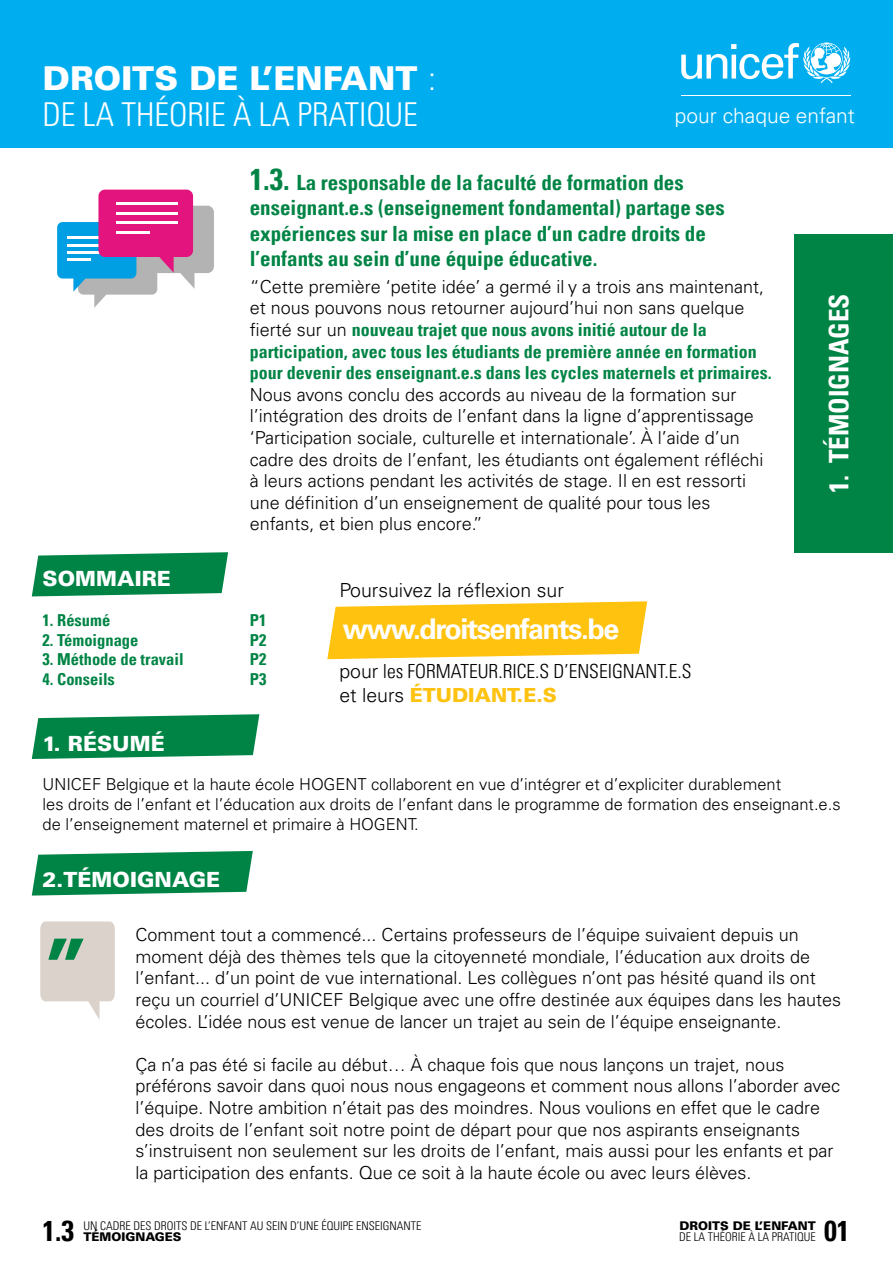
<style>
.page{position:relative;width:893px;height:1263px;background:#fff}
.page>*{position:absolute;margin:0;border:0;box-sizing:border-box;transform-origin:0 0}
.t1{font:85.5px "Univers LT 65 Bd";color:#008445}
.t2{font:300 condensed 33px "Univers LT Pro";color:#fff}
.t3{font:900 33px "Univers LT Pro 75";color:#fff}
.t4{font:28.5px "Univers LT 65 Bd";letter-spacing:-.05em;color:#fff}
.t5{font:700 condensed 28.5px "Univers LT Pro";color:#000}
.t6{font:700 condensed 27px "Univers LT Pro";color:#fff}
.t7{font:700 condensed 21px/25.2px "Univers LT Pro";color:#008445}
.t8{font:900 21px "Univers LT Pro 75";color:#fff}
.t9{font:300 21px "Univers LT Pro 45";color:#fff}
.t10{font:300 condensed 19.5px "Univers LT Pro";color:#000}
.t11{font:300 19.5px "Univers LT Pro 45";color:#000}
.t12{font:900 19.5px "Univers LT Pro 75";color:#fec210}
.t13{font:300 18px/21.6px "Univers LT Pro 45";color:#000}
.t14{font:300 16.5px/19.8px "Univers LT Pro 45";color:#000}
.t15{font:700 condensed 16.5px "Univers LT Pro";color:#008445}
.t16{font:300 condensed 12px "Univers LT Pro";color:#000}
.t17{font:900 12px "Univers LT Pro 75";color:#000}
.s1{font-family:"Univers LT Pro";font-weight:300;font-stretch:condensed}
.s2{font-size:30px}
.s3{font-family:"Univers LT Pro";font-weight:700;font-stretch:condensed;color:#008445}
.s4{font-family:"Univers LT Pro 45";font-stretch:normal}
.s5{font-family:"Univers LT Pro 45";font-weight:300;color:#000}
</style>
<div class="page">
<div style="left:0;top:0;width:893px;height:147px;background:#00aeef"></div>
<svg style="left:681px;top:43px;width:169px;height:40px"></svg>
<hr style="left:681px;top:95px;width:169px;height:1px;background:#fff">
<div style="left:794px;top:234px;width:99px;height:319px;background:#008445"></div>
<svg style="left:57px;top:190px;width:157px;height:118px"></svg>
<hr style="left:116px;top:202px;width:62px;height:3px;background:#fff">
<hr style="left:116px;top:212px;width:62px;height:3px;background:#fff">
<hr style="left:116px;top:222px;width:62px;height:2px;background:#fff">
<hr style="left:116px;top:231px;width:34px;height:3px;background:#fff">
<svg style="left:32px;top:714px;width:227px;height:45px;background:#1d925a"></svg>
<svg style="left:32px;top:552px;width:196px;height:44px;background:#1a9058"></svg>
<svg style="left:32px;top:851px;width:221px;height:44px;background:#199057"></svg>
<svg style="left:40px;top:921px;width:75px;height:99px"></svg>
<svg style="left:327px;top:601px;width:320px;height:58px;background:#ffc92b"></svg>
<h2 class="t3" style="left:43px;top:55px;width:395px">DROITS DE L’ENFANT <span class="s1">:</span></h2>
<h2 class="t2" style="left:43px;top:92px;width:377px">DE LA THÉORIE À LA PRATIQUE</h2>
<p class="t9" style="left:675px;top:102px;width:181px">pour chaque enfant</p>
<p class="t8" style="left:43px;top:564px;width:130px">SOMMAIRE</p>
<p class="t15" style="left:43px;top:610px;width:69px">1. Résumé</p>
<p class="t15" style="left:43px;top:629px;width:97px">2. Témoignage</p>
<p class="t15" style="left:43px;top:649px;width:143px">3. Méthode de travail</p>
<p class="t15" style="left:43px;top:669px;width:74px">4. Conseils</p>
<p class="t7" style="left:250px;top:170px;width:476px"><span class="s2">1.3.</span> La responsable de la faculté de formation des enseignant.e.s (enseignement fondamental) partage ses expériences sur la mise en place d’un cadre droits de l’enfants au sein d’une équipe éducative.</p>
<p class="t13" style="left:250px;top:275px;width:523px">“Cette première ‘petite idée’ a germé il y a trois ans maintenant, et nous pouvons nous retourner aujourd’hui non sans quelque fierté sur un <span class="s3">nouveau trajet que nous avons initié autour de la participation, avec tous les étudiants de première année en formation pour devenir des enseignant.e.s dans les cycles maternels et primaires.<br></span>Nous avons conclu des accords au niveau de la formation sur l’intégration des droits de l’enfant dans la ligne d’apprentissage ‘Participation sociale, culturelle et internationale’. À l’aide d’un cadre des droits de l’enfant, les étudiants ont également réfléchi à leurs actions pendant les activités de stage. Il en est ressorti une définition d’un enseignement de qualité pour tous les enfants, et bien plus encore.”</p>
<p class="t15" style="left:250px;top:610px;width:18px">P1</p>
<p class="t15" style="left:250px;top:629px;width:18px">P2</p>
<p class="t15" style="left:250px;top:649px;width:18px">P2</p>
<p class="t15" style="left:250px;top:669px;width:18px">P3</p>
<p class="t11" style="left:339px;top:578px;width:226px">Poursuivez la réflexion sur</p>
<p class="t4" style="left:343px;top:613px;width:278px">www.droitsenfants.be</p>
<p class="t10" style="left:339px;top:658px;width:354px"><span class="s4">pour</span> les FORMATEUR.RICE.S D’ENSEIGNANT.E.S</p>
<p class="t12" style="left:339px;top:681px;width:219px"><span class="s5">et leurs</span> ÉTUDIANT.E.S</p>
<h3 class="t6" style="left:822px;top:493px;width:201px;rotate:-90deg">1. TÉMOIGNAGES</h3>
<p class="t8" style="left:43px;top:729px;width:124px">1. RÉSUMÉ</p>
<p class="t14" style="left:43px;top:774px;width:740px">UNICEF Belgique et la haute école HOGENT collaborent en vue d’intégrer et d’expliciter durablement</p>
<p class="t14" style="left:43px;top:794px;width:800px">les droits de l’enfant et l’éducation aux droits de l’enfant dans le programme de formation des enseignant.e.s de l’enseignement maternel et primaire à HOGENT.</p>
<p class="t8" style="left:43px;top:865px;width:179px">2.TÉMOIGNAGE</p>
<p class="t1" style="left:43px;top:920px;width:49px">”</p>
<p class="t13" style="left:136px;top:923px;width:707px">Comment tout a commencé... Certains professeurs de l’équipe suivaient depuis un moment déjà des thèmes tels que la citoyenneté mondiale, l’éducation aux droits de l’enfant... d’un point de vue international. Les collègues n’ont pas hésité quand ils ont reçu un courriel d’UNICEF Belgique avec une offre destinée aux équipes dans les hautes écoles. L’idée nous est venue de lancer un trajet au sein de l’équipe enseignante.</p>
<p class="t13" style="left:136px;top:1053px;width:706px">Ça n’a pas été si facile au début… À chaque fois que nous lançons un trajet, nous préférons savoir dans quoi nous nous engageons et comment nous allons l’aborder avec l’équipe. Notre ambition n’était pas des moindres. Nous voulions en effet que le cadre des droits de l’enfant soit notre point de départ pour que nos aspirants enseignants s’instruisent non seulement sur les droits de l’enfant, mais aussi pour les enfants et par la participation des enfants. Que ce soit à la haute école ou avec leurs élèves.</p>
<p class="t16" style="left:83px;top:1217px;width:339px">UN CADRE DES DROITS DE L’ENFANT AU SEIN D’UNE ÉQUIPE ENSEIGNANTE</p>
<p class="t17" style="left:83px;top:1228px;width:100px">TÉMOIGNAGES</p>
<p class="t5" style="left:43px;top:1213px;width:33px">1.3</p>
<p class="t5" style="left:824px;top:1213px;width:27px">01</p>
<p class="t17" style="left:679px;top:1217px;width:138px">DROITS DE L’ENFANT</p>
<p class="t16" style="left:679px;top:1229px;width:138px">DE LA THÉORIE À LA PRATIQUE</p>
</div>
